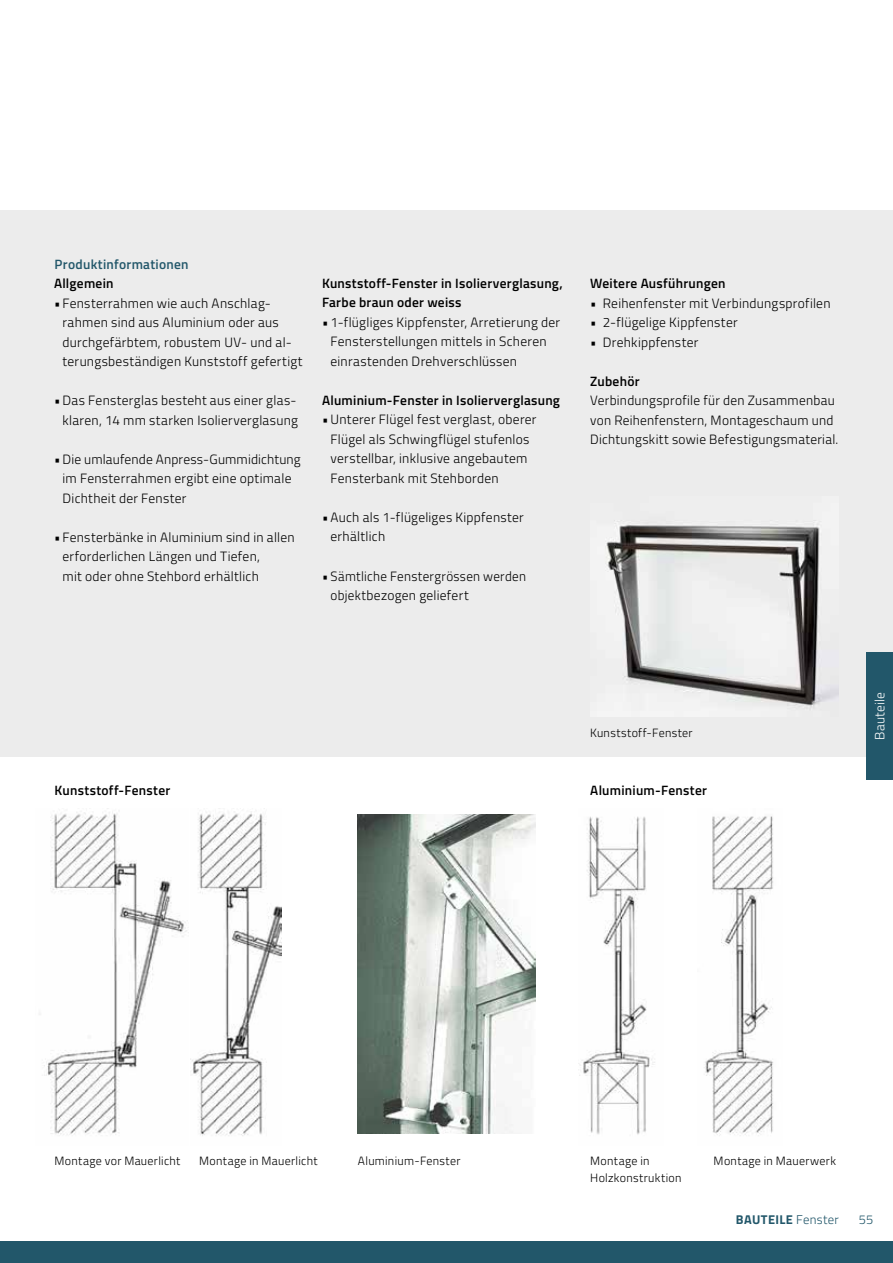
<style>
.page{position:relative;width:893px;height:1263px;background:#fff}
.page>*{position:absolute;margin:0;border:0;box-sizing:border-box;transform-origin:0 0}
.t1{font:300 13.5px/19.5px "Titillium Web";letter-spacing:.02em;color:#000}
.t2{font:600 13.5px/19.5px "Titillium Web";letter-spacing:.02em;color:#000}
.t3{font:600 13.5px "Titillium Web";letter-spacing:.02em;color:#22576a}
.t4{font:300 13.5px "Titillium Web";letter-spacing:.02em;color:#fff}
.t5{font:700 12.75px "Titillium Web";letter-spacing:.035em;color:#22576a}
.t6{font:300 12.75px "Titillium Web";color:#22576a}
.t7{font:300 12px/16.5px "Titillium Web";letter-spacing:.025em;color:#000}
.s1{font-weight:300}
</style>
<div class="page">
<div style="left:0;top:210px;width:893px;height:546px;background:#ececec"></div>
<div style="left:0;top:1242px;width:893px;height:21px;background:#22576a"></div>
<img style="left:578px;top:816px;width:77px;height:319px">
<img style="left:704px;top:816px;width:69px;height:320px">
<img style="left:39px;top:808px;width:150px;height:327px">
<img style="left:192px;top:808px;width:89px;height:328px">
<img style="left:605px;top:521px;width:234px;height:187px">
<img style="left:358px;top:814px;width:177px;height:319px">
<div style="left:867px;top:652px;width:26px;height:128px;background:#22576a"></div>
<p class="t3" style="left:55px;top:254px;width:135px">Produktinformationen</p>
<p class="t2" style="left:54px;top:273px;width:61px">Allgemein</p>
<p class="t1" style="left:63px;top:292px;width:242px;text-indent:-9px">• Fensterrahmen wie auch Anschlag&shy;rahmen sind aus Aluminium oder aus durchgefärbtem, robustem UV- und al&shy;terungsbeständigen Kunststoff gefertigt</p>
<p class="t1" style="left:54px;top:390px;width:246px;text-align:right">•Das Fensterglas besteht aus einer glas&shy;klaren, 14 mm starken Isolierverglasung</p>
<p class="t1" style="left:63px;top:448px;width:240px;text-indent:-9px">•Die umlaufende Anpress-Gummidichtung im Fensterrahmen ergibt eine optimale<br>Dichtheit der Fenster</p>
<p class="t1" style="left:63px;top:526px;width:234px;text-indent:-9px">• Fensterbänke in Aluminium sind in allen erforderlichen Längen und Tiefen,<br>mit oder ohne Stehbord erhältlich</p>
<p class="t2" style="left:322px;top:273px;width:242px">Kunststoff-Fenster in Isolierverglasung,<br>Farbe braun oder weiss</p>
<p class="t1" style="left:331px;top:312px;width:231px;text-indent:-9px">• 1-flügliges Kippfenster, Arretierung der<br>Fensterstellungen mittels in Scheren einrastenden Drehverschlüssen</p>
<p class="t2" style="left:322px;top:390px;width:239px">Aluminium-Fenster in Isolierverglasung</p>
<p class="t1" style="left:331px;top:409px;width:208px;text-indent:-9px">•Unterer Flügel fest verglast, oberer Flügel als Schwingflügel stufenlos verstellbar, inklusive angebautem Fensterbank mit Stehborden</p>
<p class="t1" style="left:331px;top:507px;width:195px;text-indent:-9px">• Auch als 1-flügeliges Kippfenster erhältlich</p>
<p class="t1" style="left:331px;top:565px;width:197px;text-indent:-9px">• Sämtliche Fenstergrössen werden objektbezogen geliefert</p>
<p class="t2" style="left:590px;top:273px;width:137px">Weitere Ausführungen</p>
<p class="t1" style="left:590px;top:292px;width:242px">• Reihenfenster mit Verbindungsprofilen</p>
<p class="t1" style="left:590px;top:312px;width:149px">• 2-flügelige Kippfenster</p>
<p class="t1" style="left:590px;top:331px;width:110px">• Drehkippfenster</p>
<p class="t2" style="left:590px;top:370px;width:51px">Zubehör</p>
<p class="t1" style="left:590px;top:390px;width:250px">Verbindungsprofile für den Zusammenbau von Reihenfenstern, Montageschaum und<br>Dichtungskitt sowie Befestigungsmaterial.</p>
<p class="t7" style="left:590px;top:723px;width:104px">Kunststoff-Fenster</p>
<p class="t2" style="left:55px;top:780px;width:117px">Kunststoff-Fenster</p>
<p class="t2" style="left:590px;top:780px;width:118px">Aluminium-Fenster</p>
<p class="t4" style="left:870px;top:740px;width:50px;rotate:-90deg">Bauteile</p>
<p class="t7" style="left:55px;top:1152px;width:127px">Montage vor Mauerlicht</p>
<p class="t7" style="left:358px;top:1152px;width:104px">Aluminium-Fenster</p>
<p class="t7" style="left:714px;top:1152px;width:124px">Montage in Mauerwerk</p>
<p class="t7" style="left:199px;top:1152px;width:120px">Montage in Mauerlicht</p>
<p class="t7" style="left:590px;top:1152px;width:93px">Montage in<br>Holzkonstruktion</p>
<p class="t5" style="left:736px;top:1210px;width:105px">BAUTEILE <span class="s1">Fenster</span></p>
<p class="t6" style="left:859px;top:1210px;width:16px">55</p>
</div>
